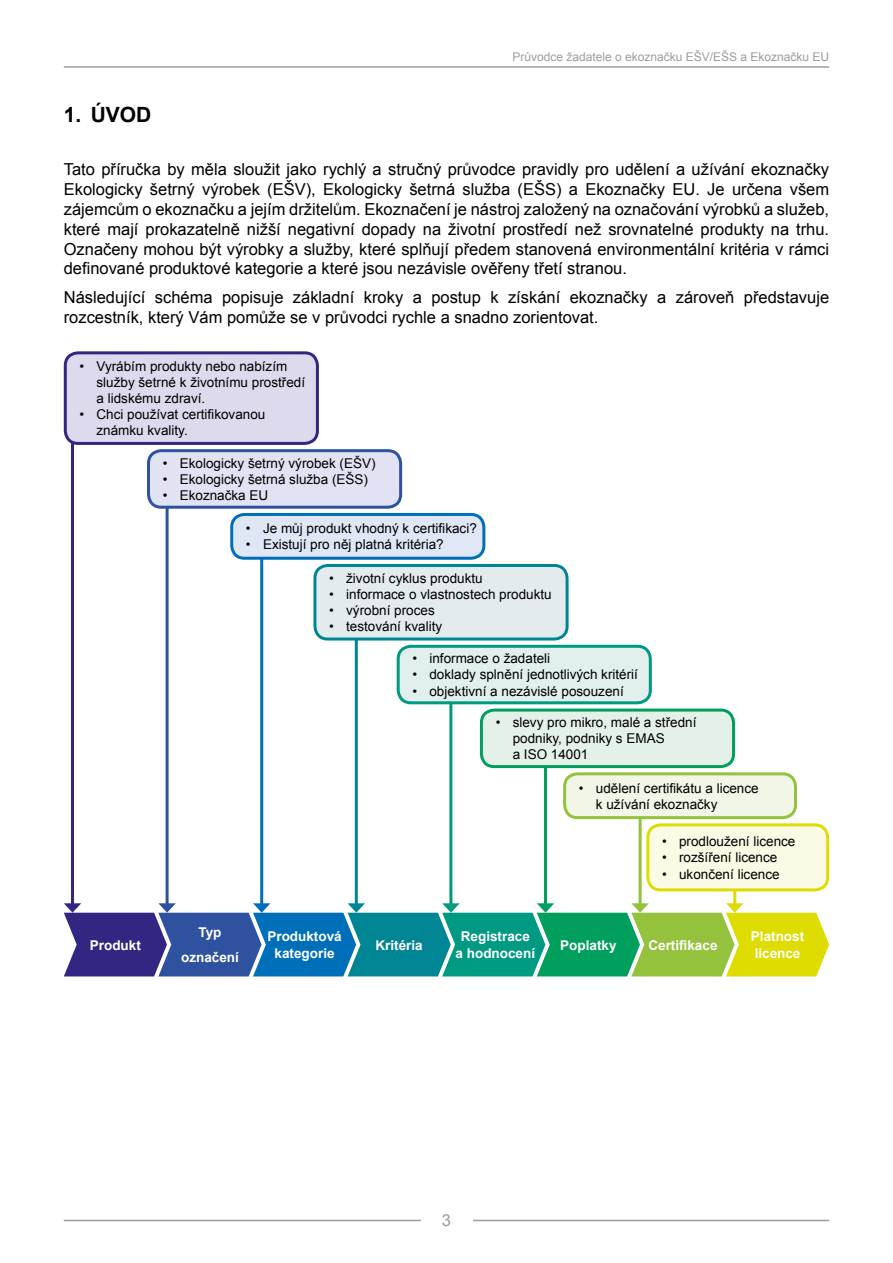
<style>
.page{position:relative;width:893px;height:1263px;background:#fff}
.page>*{position:absolute;margin:0;border:0;box-sizing:border-box;transform-origin:0 0}
.t1{font:700 21px "Arial";color:#000}
.text{font:16.5px/19.8px "Arial";color:#000;text-align:justify}
.t2{font:16.5px "Arial";color:#9d9d9c}
.t3{font:13.5px/16.2px "Arial";color:#000}
.box_bílý{font:700 13.5px/16.2px "Arial";color:#fff;text-align:center}
.t4{font:12px "Arial";color:#9d9d9c}
</style>
<div class="page">
<hr style="left:64px;top:1220px;width:765px;height:1px;background:#9d9d9c">
<hr style="left:64px;top:66px;width:765px;height:2px;background:#9d9d9c">
<div style="left:421px;top:1199px;width:51px;height:43px;background:#fff"></div>
<div style="left:148px;top:451px;width:253px;height:56px;background:#e1e2f3;border-radius:13px"></div>
<div style="left:147px;top:449px;width:255px;height:60px;border:3px solid #2f52a0;border-radius:13px"></div>
<div style="left:65px;top:353px;width:252px;height:90px;background:#dddaee;border-radius:13px"></div>
<div style="left:64px;top:351px;width:255px;height:94px;border:3px solid #312783;border-radius:13px"></div>
<div style="left:232px;top:514px;width:252px;height:44px;background:#dfe7f7;border-radius:13px"></div>
<div style="left:230px;top:513px;width:255px;height:47px;border:3px solid #006fb9;border-radius:13px"></div>
<div style="left:315px;top:565px;width:252px;height:74px;background:#e3ebef;border-radius:13px"></div>
<div style="left:313px;top:564px;width:256px;height:76px;border:3px solid #008595;border-radius:13px"></div>
<div style="left:398px;top:646px;width:252px;height:57px;background:#e1f0ed;border-radius:13px"></div>
<div style="left:397px;top:645px;width:255px;height:59px;border:3px solid #009982;border-radius:13px"></div>
<div style="left:481px;top:710px;width:252px;height:57px;background:#e4f1e8;border-radius:13px"></div>
<div style="left:480px;top:708px;width:255px;height:60px;border:3px solid #009f5e;border-radius:13px"></div>
<div style="left:565px;top:774px;width:230px;height:44px;background:#f1f6e6;border-radius:13px"></div>
<div style="left:563px;top:772px;width:234px;height:47px;border:3px solid #94c23d;border-radius:13px"></div>
<div style="left:648px;top:825px;width:180px;height:65px;background:#fbfae4;border-radius:13px"></div>
<div style="left:646px;top:823px;width:183px;height:68px;border:3px solid #dedc00;border-radius:13px"></div>
<hr style="left:166px;top:506px;width:3px;height:400px;background:#2f52a0">
<hr style="left:71px;top:443px;width:3px;height:463px;background:#312783">
<hr style="left:260px;top:558px;width:3px;height:348px;background:#006fb9">
<hr style="left:449px;top:703px;width:3px;height:203px;background:#009982">
<hr style="left:355px;top:639px;width:3px;height:267px;background:#008595">
<hr style="left:544px;top:767px;width:3px;height:139px;background:#009f5e">
<hr style="left:639px;top:818px;width:3px;height:88px;background:#94c23d">
<hr style="left:733px;top:890px;width:3px;height:16px;background:#dedc00">
<svg style="left:64px;top:903px;width:765px;height:73px;background:#5b9c89"></svg>
<p class="t1" style="left:64px;top:100px;width:89px">1. ÚVOD</p>
<p class="t4" style="left:512px;top:49px;width:318px">Průvodce žadatele o ekoznačku EŠV/EŠS a Ekoznačku EU</p>
<p class="text" style="left:64px;top:160px;width:767px">Tato příručka by měla sloužit jako rychlý a stručný průvodce pravidly pro udělení a užívání ekoznačky Ekologicky šetrný výrobek (EŠV), Ekologicky šetrná služba (EŠS) a Ekoznačky EU. Je určena všem zájemcům o ekoznačku a jejím držitelům. Ekoznačení je nástroj založený na označování výrobků a služeb, které mají prokazatelně nižší negativní dopady na životní prostředí než srovnatelné produkty na trhu.<br>Označeny mohou být výrobky a služby, které splňují předem stanovená environmentální kritéria v rámci definované produktové kategorie a které jsou nezávisle ověřeny třetí stranou.</p>
<p class="text" style="left:64px;top:287px;width:767px">Následující schéma popisuje základní kroky a postup k získání ekoznačky a zároveň představuje rozcestník, který Vám pomůže se v průvodci rychle a snadno zorientovat.</p>
<p class="t3" style="left:97px;top:358px;width:210px;text-indent:-17px">• Vyrábím produkty nebo nabízím služby šetrné k životnímu prostředí a lidskému zdraví.</p>
<p class="t3" style="left:97px;top:407px;width:170px;text-indent:-17px">• Chci používat certifikovanou známku kvality.</p>
<p class="t3" style="left:163px;top:455px;width:214px">• Ekologicky šetrný výrobek (EŠV)</p>
<p class="t3" style="left:163px;top:471px;width:207px">• Ekologicky šetrná služba (EŠS)</p>
<p class="t3" style="left:163px;top:487px;width:107px">• Ekoznačka EU</p>
<p class="box_bílý" style="left:90px;top:937px;width:53px">Produkt</p>
<p class="t3" style="left:246px;top:520px;width:232px">• Je můj produkt vhodný k certifikaci?</p>
<p class="t3" style="left:246px;top:537px;width:199px">• Existují pro něj platná kritéria?</p>
<p class="t3" style="left:329px;top:570px;width:155px">• životní cyklus produktu</p>
<p class="t3" style="left:329px;top:586px;width:224px">• informace o vlastnostech produktu</p>
<p class="t3" style="left:329px;top:603px;width:107px">• výrobní proces</p>
<p class="t3" style="left:329px;top:619px;width:115px">• testování kvality</p>
<p class="t3" style="left:412px;top:650px;width:139px">• informace o žadateli</p>
<p class="t3" style="left:412px;top:667px;width:227px">• doklady splnění jednotlivých kritérií</p>
<p class="t3" style="left:412px;top:683px;width:213px">• objektivní a nezávislé posouzení</p>
<p class="t3" style="left:513px;top:714px;width:185px;text-indent:-17px">• slevy pro mikro, malé a střední podniky, podniky s EMAS<br>a ISO 14001</p>
<p class="t3" style="left:596px;top:780px;width:164px;text-indent:-17px">• udělení certifikátu a licence k užívání ekoznačky</p>
<p class="t3" style="left:662px;top:833px;width:135px">• prodloužení licence</p>
<p class="t3" style="left:662px;top:850px;width:117px">• rozšíření licence</p>
<p class="t3" style="left:662px;top:866px;width:119px">• ukončení licence</p>
<p class="box_bílý" style="left:198px;top:925px;width:24px">Typ</p>
<p class="box_bílý" style="left:181px;top:949px;width:59px">označení</p>
<p class="box_bílý" style="left:267px;top:929px;width:76px">Produktová kategorie</p>
<p class="box_bílý" style="left:376px;top:937px;width:49px">Kritéria</p>
<p class="box_bílý" style="left:456px;top:929px;width:81px">Registrace a hodnocení</p>
<p class="box_bílý" style="left:560px;top:937px;width:58px">Poplatky</p>
<p class="box_bílý" style="left:648px;top:937px;width:71px">Certifikace</p>
<p class="box_bílý" style="left:751px;top:929px;width:55px;text-align:left">Platnost licence</p>
<p class="t2" style="left:442px;top:1210px;width:11px">3</p>
</div>
